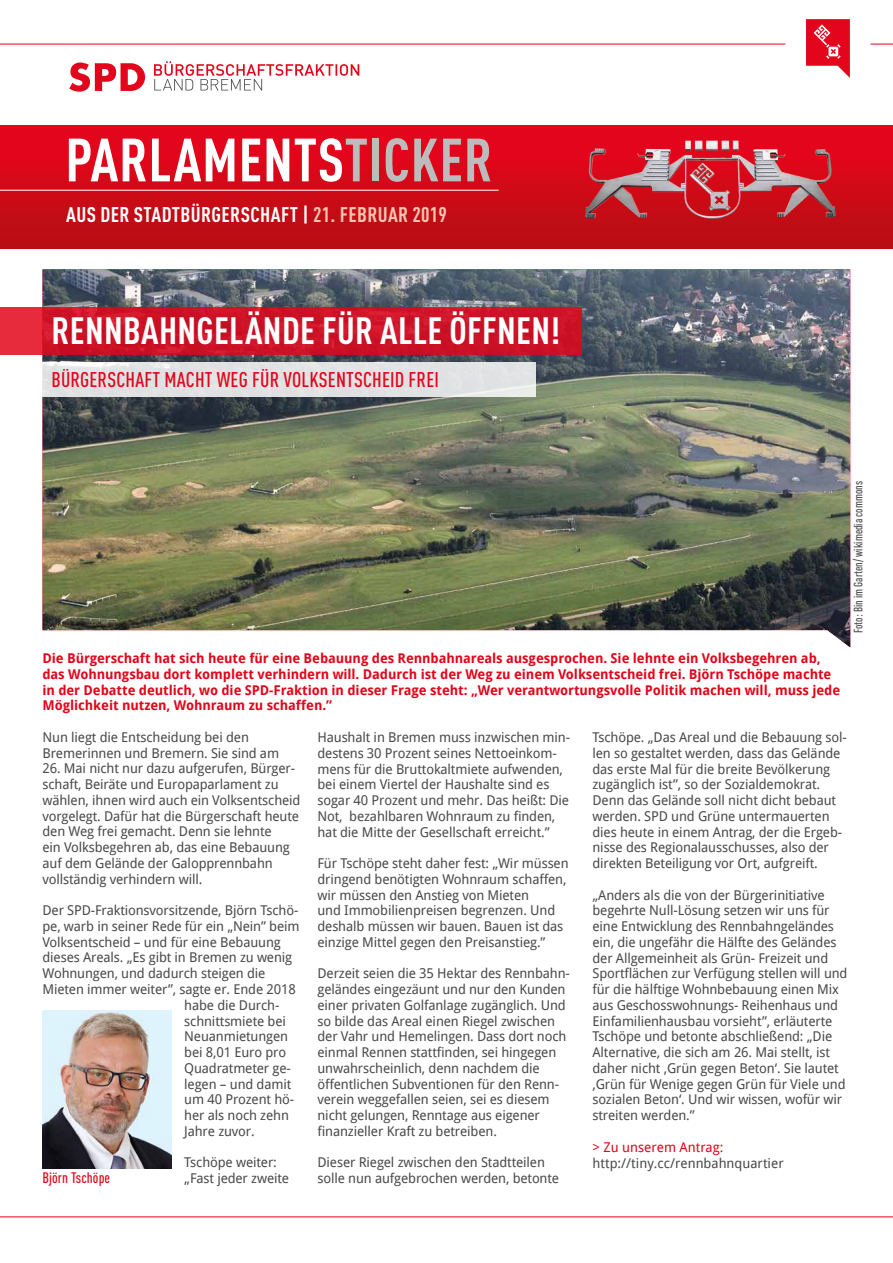
<style>
.page{position:relative;width:893px;height:1263px;background:#fff}
.page>*{position:absolute;margin:0;border:0;box-sizing:border-box;transform-origin:0 0}
.t1{font:700 condensed 60px "DINOT";letter-spacing:.01em;color:#fff}
.t2{font:700 condensed 37.5px "DINOT";letter-spacing:.01em;color:#fff}
.t3{font:500 condensed 21px "DINOT";letter-spacing:.01em;color:#e3051b}
.t4{font:700 condensed 21px "DINOT";letter-spacing:.02em;color:#fff}
.t5{font:500 condensed 15px "DINOT";letter-spacing:.005em;color:#e3051b}
.t6{font:13.5px/15.8px "Droid Sans Pro";letter-spacing:-.01em;color:#4a4a49}
.t7{font:700 13.5px/15.8px "Droid Sans Pro";letter-spacing:-.005em;color:#e3051b}
.t8{font:13.5px "Droid Sans Pro";color:#e3051b}
.t9{font:500 condensed 12px "DINOT";color:#4a4a49}
.s1{color:#bcbcbc}
.s2{color:#f9c5b2}
</style>
<div class="page">
<svg style="left:806px;top:19px;width:44px;height:59px"></svg>
<hr style="left:0;top:44px;width:785px;height:1px;background:#e3051b">
<svg style="left:870px;top:44px;width:23px;height:1px"></svg>
<svg style="left:154px;top:61px;width:205px;height:29px"></svg>
<svg style="left:69px;top:63px;width:76px;height:29px"></svg>
<hr style="left:0;top:1216px;width:893px;height:1px;background:#e3051b">
<div style="left:0;top:126px;width:893px;height:123px;background:linear-gradient(to bottom,#e90a23,#b51215)"></div>
<hr style="left:0;top:190px;width:499px;height:1px;background:#fff">
<img style="left:585px;top:141px;width:154px;height:77px">
<img style="left:43px;top:269px;width:807px;height:378px">
<img style="left:43px;top:1010px;width:128px;height:158px">
<svg style="left:0;top:307px;width:581px;height:48px;background:#cf1428"></svg>
<div style="left:42px;top:363px;width:493px;height:34px;background:#e1e2e3"></div>
<h1 class="t1" style="left:65px;top:124px;width:429px">PARLAMENTS<span class="s1">TICKER</span></h1>
<h3 class="t4" style="left:66px;top:202px;width:382px">AUS DER STADTBÜRGERSCHAFT | <span class="s2">21. FEBRUAR 2019</span></h3>
<h2 class="t2" style="left:52px;top:308px;width:510px">RENNBAHNGELÄNDE FÜR ALLE ÖFFNEN!</h2>
<h3 class="t3" style="left:51px;top:367px;width:389px">BÜRGERSCHAFT MACHT WEG FÜR VOLKSENTSCHEID FREI</h3>
<p class="t9" style="left:851px;top:633px;width:153px;rotate:-90deg">Foto: Bin im Garten/ wikimedia commons</p>
<p class="t7" style="left:42px;top:650px;width:799px">Die Bürgerschaft hat sich heute für eine Bebauung des Rennbahnareals ausgesprochen. Sie lehnte ein Volksbegehren ab, das Wohnungsbau dort komplett verhindern will. Dadurch ist der Weg zu einem Volksentscheid frei. Björn Tschöpe machte in der Debatte deutlich, wo die SPD-Fraktion in dieser Frage steht: „Wer verantwortungsvolle Politik machen will, muss jede Möglichkeit nutzen, Wohnraum zu schaffen.”</p>
<p class="t6" style="left:42px;top:729px;width:238px">Nun liegt die Entscheidung bei den<br>Bremerinnen und Bremern. Sie sind am</p>
<p class="t6" style="left:42px;top:760px;width:260px">26. Mai nicht nur dazu aufgerufen, Bürger&shy;schaft, Beiräte und Europaparlament zu wählen, ihnen wird auch ein Volksentscheid vorgelegt. Dafür hat die Bürgerschaft heute den Weg frei gemacht. Denn sie lehnte<br>ein Volksbegehren ab, das eine Bebauung auf dem Gelände der Galopprennbahn vollständig verhindern will.</p>
<p class="t6" style="left:42px;top:902px;width:257px">Der SPD-Fraktionsvorsitzende, Björn Tschö-</p>
<p class="t6" style="left:42px;top:918px;width:259px">pe, warb in seiner Rede für ein „Nein” beim</p>
<p class="t6" style="left:42px;top:933px;width:240px">Volksentscheid – und für eine Bebauung</p>
<p class="t6" style="left:42px;top:949px;width:251px">dieses Areals. „Es gibt in Bremen zu wenig</p>
<p class="t6" style="left:42px;top:965px;width:224px">Wohnungen, und dadurch steigen die</p>
<p class="t6" style="left:42px;top:981px;width:255px">Mieten immer weiter”, sagte er. Ende 2018</p>
<p class="t6" style="left:184px;top:997px;width:97px">habe die Durch-</p>
<p class="t6" style="left:184px;top:1012px;width:103px">schnittsmiete bei</p>
<p class="t6" style="left:184px;top:1028px;width:105px">Neuanmietungen</p>
<p class="t6" style="left:184px;top:1044px;width:104px">bei 8,01 Euro pro</p>
<p class="t6" style="left:184px;top:1060px;width:108px">Quadratmeter ge-</p>
<p class="t6" style="left:184px;top:1075px;width:109px">legen – und damit</p>
<p class="t6" style="left:184px;top:1091px;width:111px">um 40 Prozent hö-</p>
<p class="t6" style="left:184px;top:1107px;width:106px">her als noch zehn</p>
<p class="t6" style="left:184px;top:1123px;width:72px">Jahre zuvor.</p>
<p class="t6" style="left:184px;top:1154px;width:106px">Tschöpe weiter: „Fast jeder zweite</p>
<p class="t6" style="left:317px;top:729px;width:254px">Haushalt in Bremen muss inzwischen min&shy;destens 30 Prozent seines Nettoeinkom&shy;mens für die Bruttokaltmiete aufwenden, bei einem Viertel der Haushalte sind es sogar 40 Prozent und mehr. Das heißt: Die Not, bezahlbaren Wohnraum zu finden, hat die Mitte der Gesellschaft erreicht.”</p>
<p class="t6" style="left:317px;top:855px;width:253px">Für Tschöpe steht daher fest: „Wir müssen dringend benötigten Wohnraum schaffen, wir müssen den Anstieg von Mieten<br>und Immobilienpreisen begrenzen. Und deshalb müssen wir bauen. Bauen ist das einzige Mittel gegen den Preisanstieg.”</p>
<p class="t6" style="left:317px;top:965px;width:254px">Derzeit seien die 35 Hektar des Rennbahn&shy;geländes eingezäunt und nur den Kunden einer privaten Golfanlage zugänglich. Und so bilde das Areal einen Riegel zwischen der Vahr und Hemelingen. Dass dort noch einmal Rennen stattfinden, sei hingegen unwahrscheinlich, denn nachdem die öffentlichen Subventionen für den Renn&shy;verein weggefallen seien, sei es diesem nicht gelungen, Renntage aus eigener finanzieller Kraft zu betreiben.</p>
<p class="t6" style="left:317px;top:1154px;width:243px">Dieser Riegel zwischen den Stadtteilen solle nun aufgebrochen werden, betonte</p>
<p class="t6" style="left:592px;top:729px;width:256px">Tschöpe. „Das Areal und die Bebauung sol&shy;len so gestaltet werden, dass das Gelände das erste Mal für die breite Bevölkerung zugänglich ist”, so der Sozialdemokrat.<br>Denn das Gelände soll nicht dicht bebaut werden. SPD und Grüne untermauerten dies heute in einem Antrag, der die Ergeb&shy;nisse des Regionalausschusses, also der direkten Beteiligung vor Ort, aufgreift.</p>
<p class="t6" style="left:592px;top:886px;width:257px">„Anders als die von der Bürgerinitiative begehrte Null-Lösung setzen wir uns für eine Entwicklung des Rennbahngeländes ein, die ungefähr die Hälfte des Geländes der Allgemeinheit als Grün- Freizeit und Sportflächen zur Verfügung stellen will und für die hälftige Wohnbebauung einen Mix aus Geschosswohnungs- Reihenhaus und Einfamilienhausbau vorsieht”, erläuterte Tschöpe und betonte abschließend: „Die Alternative, die sich am 26. Mai stellt, ist daher nicht ‚Grün gegen Beton‘. Sie lautet ‚Grün für Wenige gegen Grün für Viele und sozialen Beton‘. Und wir wissen, wofür wir streiten werden.”</p>
<p class="t8" style="left:592px;top:1137px;width:132px">&gt; Zu unserem Antrag:</p>
<p class="t6" style="left:592px;top:1154px;width:193px">http://tiny.cc/rennbahnquartier</p>
<p class="t5" style="left:43px;top:1169px;width:69px">Björn Tschöpe</p>
</div>
